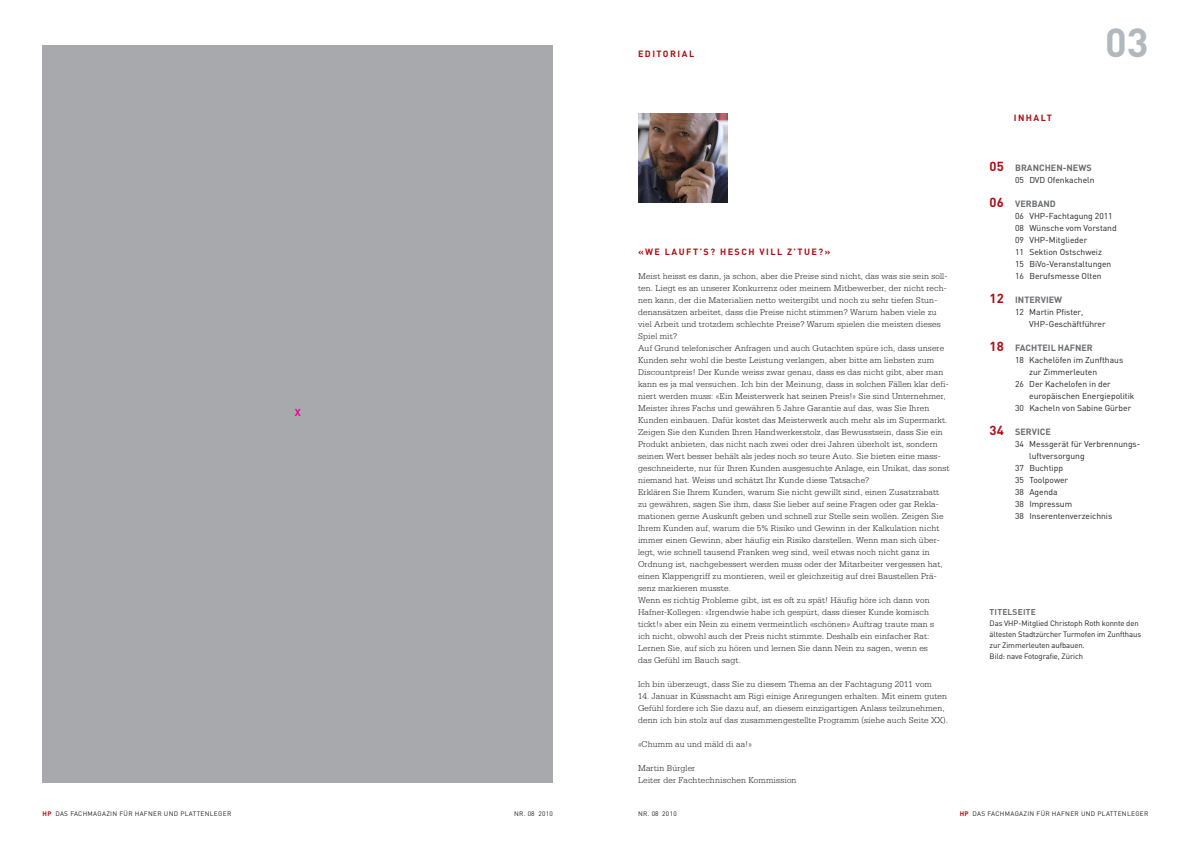
<style>
.page{position:relative;width:1191px;height:842px;background:#fff}
.page>*{position:absolute;margin:0;border:0;box-sizing:border-box;transform-origin:0 0}
.t1{font:700 40px "DIN";color:#b1b9bf}
.t2{font:700 10px "DIN";color:#ed028c}
.t3{font:700 9px "DIN";color:#6c6d70}
.t4{font:700 9px "DIN";letter-spacing:.165em;color:#b00d15}
.t5{font:300 8.9px/12px "Serifa";letter-spacing:.015em;color:#231f20}
.t6{font:8.5px/12px "DIN";color:#231f20}
.t7{font:700 8.4px "DIN";letter-spacing:.02em;color:#6c6d70}
.t8{font:7.7px/11px "DIN";letter-spacing:-.01em;color:#231f20}
.t9{font:6.5px "DIN";letter-spacing:.05em;color:#231f20}
.s1{font-weight:700;color:#b00d15}
.s2{font-size:13px;color:#b00d15}
</style>
<div class="page">
<img style="left:638px;top:113px;width:89px;height:89px">
<div style="left:43px;top:45px;width:510px;height:737px;background:#a8a9ad"></div>
<p class="t2" style="left:295px;top:407px;width:8px">X</p>
<p class="t9" style="left:43px;top:810px;width:190px"><span class="s1">HP</span> DAS FACHMAGAZIN FÜR HAFNER UND PLATTENLEGER</p>
<p class="t9" style="left:514px;top:810px;width:40px">NR. 08 2010</p>
<p class="t4" style="left:638px;top:48px;width:58px">EDITORIAL</p>
<p class="t4" style="left:638px;top:246px;width:194px">«WE LAUFT’S? HESCH VILL Z’TUE?»</p>
<p class="t5" style="left:638px;top:270px;width:313px">Meist heisst es dann, ja schon, aber die Preise sind nicht, das was sie sein soll&shy;ten. Liegt es an unserer Konkurrenz oder meinem Mitbewerber, der nicht rech&shy;nen kann, der die Materialien netto weitergibt und noch zu sehr tiefen Stun&shy;denansätzen arbeitet, dass die Preise nicht stimmen? Warum haben viele zu viel Arbeit und trotzdem schlechte Preise? Warum spielen die meisten dieses Spiel mit?<br>Auf Grund telefonischer Anfragen und auch Gutachten spüre ich, dass unsere Kunden sehr wohl die beste Leistung verlangen, aber bitte am liebsten zum Discountpreis! Der Kunde weiss zwar genau, dass es das nicht gibt, aber man kann es ja mal versuchen. Ich bin der Meinung, dass in solchen Fällen klar defi&shy;niert werden muss: «Ein Meisterwerk hat seinen Preis!» Sie sind Unternehmer, Meister ihres Fachs und gewähren 5 Jahre Garantie auf das, was Sie Ihren Kunden einbauen. Dafür kostet das Meisterwerk auch mehr als im Supermarkt.<br>Zeigen Sie den Kunden Ihren Handwerkerstolz, das Bewusstsein, dass Sie ein Produkt anbieten, das nicht nach zwei oder drei Jahren überholt ist, sondern seinen Wert besser behält als jedes noch so teure Auto. Sie bieten eine mass&shy;geschneiderte, nur für Ihren Kunden ausgesuchte Anlage, ein Unikat, das sonst niemand hat. Weiss und schätzt Ihr Kunde diese Tatsache?<br>Erklären Sie Ihrem Kunden, warum Sie nicht gewillt sind, einen Zusatzrabatt zu gewähren, sagen Sie ihm, dass Sie lieber auf seine Fragen oder gar Rekla&shy;mationen gerne Auskunft geben und schnell zur Stelle sein wollen. Zeigen Sie Ihrem Kunden auf, warum die 5% Risiko und Gewinn in der Kalkulation nicht immer einen Gewinn, aber häufig ein Risiko darstellen. Wenn man sich über&shy;legt, wie schnell tausend Franken weg sind, weil etwas noch nicht ganz in Ordnung ist, nachgebessert werden muss oder der Mitarbeiter vergessen hat, einen Klappengriff zu montieren, weil er gleichzeitig auf drei Baustellen Prä&shy;senz markieren musste.<br>Wenn es richtig Probleme gibt, ist es oft zu spät! Häufig höre ich dann von Hafner-Kollegen: «Irgendwie habe ich gespürt, dass dieser Kunde komisch tickt!» aber ein Nein zu einem vermeintlich «schönen» Auftrag traute man s<br>ich nicht, obwohl auch der Preis nicht stimmte. Deshalb ein einfacher Rat:<br>Lernen Sie, auf sich zu hören und lernen Sie dann Nein zu sagen, wenn es<br>das Gefühl im Bauch sagt.</p>
<p class="t5" style="left:638px;top:678px;width:295px">Ich bin überzeugt, dass Sie zu diesem Thema an der Fachtagung 2011 vom</p>
<p class="t5" style="left:638px;top:690px;width:311px">14. Januar in Küssnacht am Rigi einige Anregungen erhalten. Mit einem guten<br>Gefühl fordere ich Sie dazu auf, an diesem einzigartigen Anlass teilzunehmen, denn ich bin stolz auf das zusammengestellte Programm (siehe auch Seite XX).</p>
<p class="t5" style="left:638px;top:738px;width:115px">«Chumm au und mäld di aa!»</p>
<p class="t5" style="left:638px;top:762px;width:160px">Martin Bürgler<br>Leiter der Fachtechnischen Kommission</p>
<p class="t4" style="left:1013px;top:112px;width:39px">INHALT</p>
<h1 class="t1" style="left:1105px;top:20px;width:45px">03</h1>
<p class="t3" style="left:989px;top:162px;width:104px"><span class="s2">05</span> BRANCHEN-NEWS</p>
<p class="t6" style="left:1015px;top:174px;width:81px">05 DVD Ofenkacheln</p>
<p class="t3" style="left:989px;top:198px;width:68px"><span class="s2">06</span> VERBAND</p>
<p class="t6" style="left:1015px;top:210px;width:103px">06 VHP-Fachtagung 2011<br>08 Wünsche vom Vorstand<br>09 VHP-Mitglieder<br>11 Sektion Ostschweiz<br>15 BiVo-Veranstaltungen<br>16 Berufsmesse Olten</p>
<p class="t3" style="left:989px;top:294px;width:74px"><span class="s2">12</span> INTERVIEW</p>
<p class="t6" style="left:1029px;top:306px;width:78px;text-indent:-14px">12 Martin Pfister,<br>VHP-Geschäftführer</p>
<p class="t3" style="left:989px;top:342px;width:105px"><span class="s2">18</span> FACHTEIL HAFNER</p>
<p class="t6" style="left:1015px;top:354px;width:110px">18 Kachelöfen im Zunfthaus</p>
<p class="t6" style="left:1029px;top:366px;width:69px">zur Zimmerleuten</p>
<p class="t6" style="left:1015px;top:378px;width:97px">26 Der Kachelofen in der</p>
<p class="t6" style="left:1029px;top:390px;width:107px">europäischen Energiepolitik</p>
<p class="t6" style="left:1015px;top:402px;width:118px">30 Kacheln von Sabine Gürber</p>
<p class="t3" style="left:989px;top:426px;width:63px"><span class="s2">34</span> SERVICE</p>
<p class="t6" style="left:1015px;top:438px;width:127px">34 Messgerät für Verbrennungs-</p>
<p class="t6" style="left:1029px;top:450px;width:57px">luftversorgung</p>
<p class="t6" style="left:1015px;top:462px;width:49px">37 Buchtipp</p>
<p class="t6" style="left:1015px;top:474px;width:55px">35 Toolpower</p>
<p class="t6" style="left:1015px;top:486px;width:44px">38 Agenda</p>
<p class="t6" style="left:1015px;top:498px;width:59px">38 Impressum</p>
<p class="t6" style="left:1015px;top:510px;width:99px">38 Inserentenverzeichnis</p>
<p class="t7" style="left:989px;top:607px;width:48px">TITELSEITE</p>
<p class="t8" style="left:989px;top:617px;width:153px">Das VHP-Mitglied Christoph Roth konnte den ältesten Stadtzürcher Turmofen im Zunfthaus zur Zimmerleuten aufbauen.<br>Bild: nave Fotografie, Zürich</p>
<p class="t9" style="left:638px;top:810px;width:40px">NR. 08 2010</p>
<p class="t9" style="left:959px;top:810px;width:190px"><span class="s1">HP</span> DAS FACHMAGAZIN FÜR HAFNER UND PLATTENLEGER</p>
</div>
